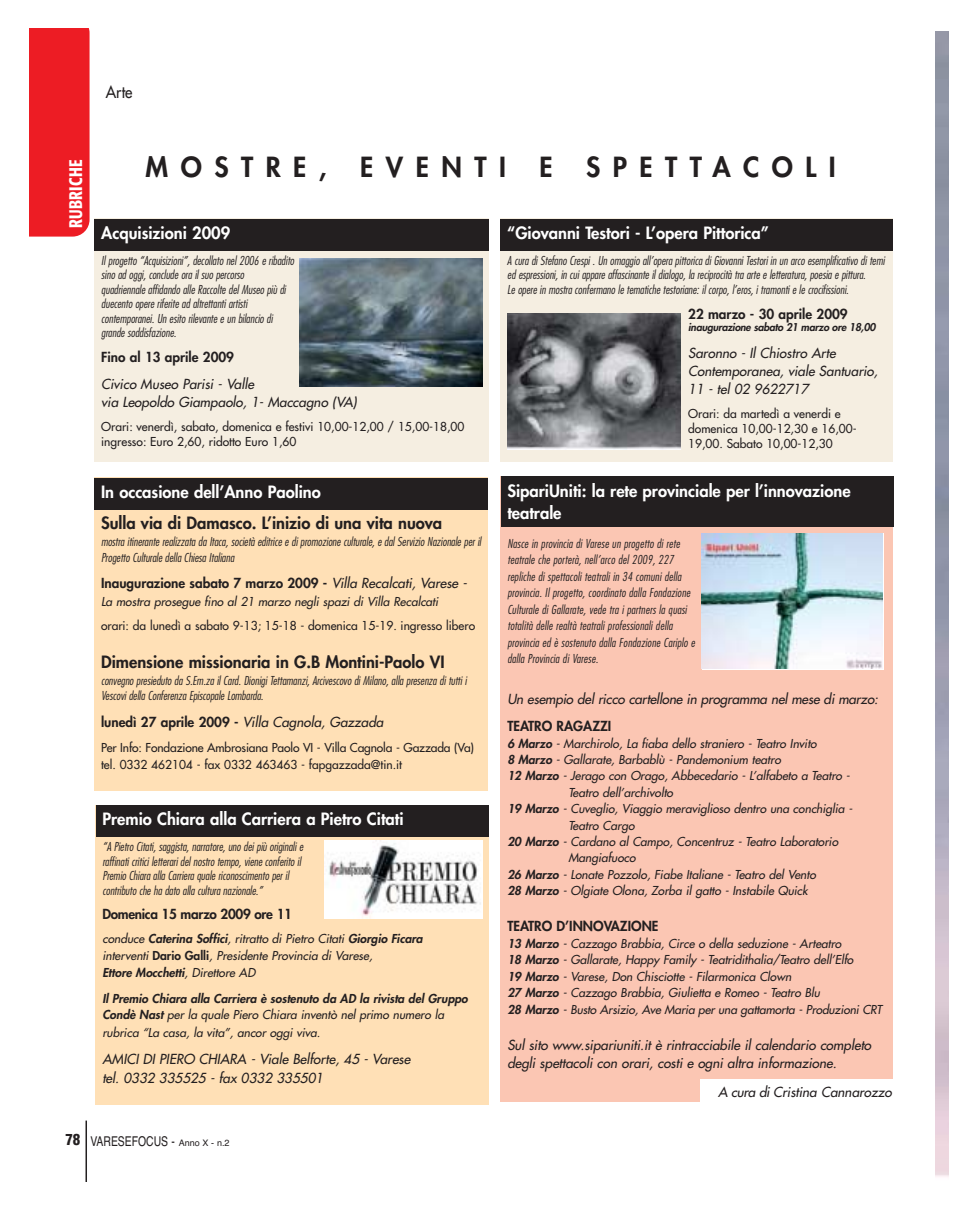
<style>
.page{position:relative;width:977px;height:1211px;background:#fff}
.page>*{position:absolute;margin:0;border:0;box-sizing:border-box;transform-origin:0 0}
.t1{font:800 27px "Futura";letter-spacing:.46em;color:#231f20}
.t2{font:500 condensed 18px "Formata";letter-spacing:.02em;color:#fff;scale:.9 1}
.t3{font:800 16.5px "Futura";color:#fff}
.t4{font:800 16.5px "Futura";color:#231f20}
.t5{font:16.5px "Futura";color:#231f20;scale:.9 1}
.t6{font:italic 13.5px/18.5px "Futura";color:#231f20}
.t7{font:800 13.5px "Futura";color:#231f20}
.t8{font:800 13.5px "Futura";letter-spacing:-.025em;color:#231f20}
.t9{font:13.5px "Helvetica";color:#231f20;scale:.77 1}
.t10{font:italic 300 condensed 12px/14.4px "Futura";color:#231f20}
.t11{font:italic 12px/16.4px "Futura";color:#231f20}
.t12{font:12px/15px "Futura";color:#231f20}
.t13{font:italic 800 12px/25.8px "Futura";color:#231f20}
.t14{font:italic 800 10.5px "Futura";color:#231f20}
.s1{font-weight:400;font-style:italic}
.s2{font-weight:800;font-style:normal}
.s3{font-weight:800}
.s4{font-weight:400}
.s5{font-weight:900;font-stretch:condensed;font-size:15px}
.s6{font-size:9px}
</style>
<div class="page">
<div style="left:500px;top:476px;width:393px;height:626px;background:#fbc6b3"></div>
<div style="left:500px;top:477px;width:393px;height:50px;background:#231f20"></div>
<img style="left:702px;top:533px;width:180px;height:136px">
<div style="left:96px;top:804px;width:392px;height:300px;background:#ffe0b6"></div>
<div style="left:96px;top:805px;width:392px;height:31px;background:#231f20"></div>
<div style="left:700px;top:1079px;width:216px;height:27px;background:#fff"></div>
<hr style="left:85px;top:1120px;width:2px;height:61px;background:#231f20">
<div style="left:30px;top:28px;width:60px;height:208px;background:#ed1c24"></div>
<div style="left:500px;top:218px;width:393px;height:243px;background:#f5eee1"></div>
<div style="left:500px;top:219px;width:393px;height:31px;background:#231f20"></div>
<div style="left:94px;top:218px;width:395px;height:243px;background:#f5eee1"></div>
<div style="left:95px;top:219px;width:394px;height:31px;background:#231f20"></div>
<img style="left:507px;top:313px;width:173px;height:136px">
<div style="left:94px;top:477px;width:394px;height:314px;background:#ffe0b6"></div>
<div style="left:94px;top:478px;width:394px;height:32px;background:#231f20"></div>
<img style="left:299px;top:258px;width:183px;height:128px">
<img style="left:324px;top:840px;width:158px;height:78px">
<h3 class="t5" style="left:106px;top:84px;width:31px">Arte</h3>
<h2 class="t2" style="left:68px;top:228px;width:77px;rotate:-90deg">RUBRICHE</h2>
<h1 class="t1" style="left:146px;top:154px;width:691px">MOSTRE, EVENTI E SPETTACOLI</h1>
<h3 class="t3" style="left:101px;top:225px;width:130px">Acquisizioni 2009</h3>
<p class="t10" style="left:101px;top:254px;width:196px">Il progetto “Acquisizioni”, decollato nel 2006 e ribadito sino ad oggi, conclude ora il suo percorso<br>quadriennale affidando alle Raccolte del Museo più di duecento opere riferite ad altrettanti artisti contemporanei. Un esito rilevante e un bilancio di grande soddisfazione.</p>
<p class="t7" style="left:101px;top:350px;width:134px">Fino al 13 aprile 2009</p>
<p class="t6" style="left:101px;top:375px;width:259px">Civico Museo Parisi - Valle<br>via Leopoldo Giampaolo, 1- Maccagno (VA)</p>
<p class="t12" style="left:101px;top:419px;width:365px">Orari: venerdì, sabato, domenica e festivi 10,00-12,00 / 15,00-18,00 ingresso: Euro 2,60, ridotto Euro 1,60</p>
<h3 class="t3" style="left:101px;top:484px;width:221px">In occasione dell’Anno Paolino</h3>
<h3 class="t4" style="left:101px;top:515px;width:343px">Sulla via di Damasco. L’inizio di una vita nuova</h3>
<p class="t10" style="left:101px;top:535px;width:383px;line-height:15.1px">mostra itinerante realizzata da Itaca, società editrice e di promozione culturale, e dal Servizio Nazionale per il<br>Progetto Culturale della Chiesa Italiana</p>
<p class="t7" style="left:101px;top:576px;width:370px">Inaugurazione sabato 7 marzo 2009 - <span class="s1">Villa Recalcati, Varese -</span></p>
<p class="t11" style="left:101px;top:594px;width:341px">La mostra prosegue fino al 21 marzo negli spazi di Villa Recalcati</p>
<p class="t12" style="left:101px;top:618px;width:375px">orari: da lunedì a sabato 9-13; 15-18 - domenica 15-19. ingresso libero</p>
<h3 class="t4" style="left:101px;top:653px;width:345px">Dimensione missionaria in G.B Montini-Paolo VI</h3>
<p class="t10" style="left:101px;top:674px;width:369px;line-height:15.1px">convegno presieduto da S.Em.za il Card. Dionigi Tettamanzi, Arcivescovo di Milano, alla presenza di tutti i<br>Vescovi della Conferenza Episcopale Lombarda.</p>
<p class="t6" style="left:101px;top:713px;width:286px"><span class="s2">l u n edì 2 7 a p ri l e 2 00 9 -</span> Villa Cagnola, Gazzada</p>
<p class="t12" style="left:101px;top:740px;width:374px;line-height:16.4px">Per Info: Fondazione Ambrosiana Paolo VI - Villa Cagnola - Gazzada (Va) tel. 0332 462104 - fax 0332 463463 - fapgazzada@tin.it</p>
<h3 class="t3" style="left:102px;top:811px;width:303px">Premio Chiara alla Carriera a Pietro Citati</h3>
<p class="t10" style="left:102px;top:840px;width:204px">“A Pietro Citati, saggista, narratore, uno dei più originali e raffinati critici letterari del nostro tempo, viene conferito il Premio Chiara alla Carriera quale riconoscimento per il contributo che ha dato alla cultura nazionale.”</p>
<p class="t8" style="left:102px;top:907px;width:191px">Domenica 15 marzo 2009 ore 11</p>
<p class="t11" style="left:102px;top:931px;width:324px">conduce <span class="s3">Caterina Soffici</span>, ritratto di Pietro Citati <span class="s3">Giorgio Ficara </span>interventi <span class="s2">D a r i o G a l l i</span> , Presidente Provincia di Varese,</p>
<p class="t13" style="left:102px;top:960px;width:369px">Ettore Mocchetti<span class="s4">, Direttore AD<br></span>Il Premio Chiara alla Carriera è sostenuto da AD la rivista del Gruppo</p>
<p class="t11" style="left:102px;top:1006px;width:345px;line-height:17.7px"><span class="s3">Condè Nast</span> per la quale Piero Chiara inventò nel primo numero la rubrica “La casa, la vita”, ancor oggi viva.</p>
<p class="t6" style="left:102px;top:1051px;width:312px">AMICI DI PIERO CHIARA - Viale Belforte, 45 - Varese tel. 0332 335525 - fax 0332 335501</p>
<h3 class="t3" style="left:507px;top:225px;width:263px">“Giovanni Testori - L’opera Pittorica”</h3>
<p class="t10" style="left:507px;top:254px;width:381px">A cura di Stefano Crespi . Un omaggio all’opera pittorica di Giovanni Testori in un arco esemplificativo di temi ed espressioni, in cui appare affascinante il dialogo, la reciprocità tra arte e letteratura, poesia e pittura.<br>Le opere in mostra confermano le tematiche testoriane: il corpo, l’eros, i tramonti e le crocifissioni.</p>
<p class="t7" style="left:688px;top:307px;width:161px">22 marzo - 30 aprile 2009</p>
<p class="t14" style="left:688px;top:322px;width:191px">inaugurazione sabato 21 marzo ore 18,00</p>
<p class="t6" style="left:688px;top:344px;width:193px">Saronno - Il Chiostro Arte<br>Contemporanea, viale Santuario,<br>11 - tel 02 9622717</p>
<p class="t12" style="left:688px;top:407px;width:170px">Orari: da martedì a venerdi e domenica 10,00-12,30 e 16,00-<br>19,00. Sabato 10,00-12,30</p>
<h3 class="t3" style="left:507px;top:483px;width:345px">SipariUniti: la rete provinciale per l’innovazione</h3>
<p class="t10" style="left:507px;top:535px;width:191px;line-height:16.5px">Nasce in provincia di Varese un progetto di rete teatrale che porterà, nell’arco del 2009, 227 repliche di spettacoli teatrali in 34 comuni della provincia. Il progetto, coordinato dalla Fondazione Culturale di Gallarate, vede tra i partners la quasi totalità delle realtà teatrali professionali della provincia ed è sostenuto dalla Fondazione Cariplo e dalla Provincia di Varese.</p>
<p class="t6" style="left:507px;top:690px;width:375px">Un esempio del ricco cartellone in programma nel mese di marzo:</p>
<p class="t7" style="left:507px;top:719px;width:105px">TEATRO RAGAZZI</p>
<p class="t11" style="left:507px;top:736px;width:313px"><span class="s3">6 Marzo</span> - Marchirolo, La fiaba dello straniero - Teatro Invito</p>
<p class="t11" style="left:507px;top:752px;width:277px"><span class="s3">8 Marzo</span> - Gallarate, Barbablù - Pandemonium teatro</p>
<p class="t11" style="left:507px;top:768px;width:346px"><span class="s3">12 Marzo</span> - Jerago con Orago, Abbecedario - L’alfabeto a Teatro -</p>
<p class="t11" style="left:568px;top:785px;width:108px">Teatro dell’archivolto</p>
<p class="t11" style="left:507px;top:801px;width:349px"><span class="s3">19 Marzo</span> - Cuveglio, Viaggio meraviglioso dentro una conchiglia -</p>
<p class="t11" style="left:568px;top:817px;width:70px">Teatro Cargo</p>
<p class="t11" style="left:507px;top:834px;width:334px"><span class="s3">20 Marzo</span> - Cardano al Campo, Concentruz - Teatro Laboratorio</p>
<p class="t11" style="left:568px;top:850px;width:71px">Mangiafuoco</p>
<p class="t11" style="left:507px;top:866px;width:312px"><span class="s3">26 Marzo</span> - Lonate Pozzolo, Fiabe Italiane - Teatro del Vento</p>
<p class="t11" style="left:507px;top:883px;width:302px"><span class="s3">28 Marzo</span> - Olgiate Olona, Zorba il gatto - Instabile Quick</p>
<p class="t7" style="left:507px;top:919px;width:153px">TEATRO D’INNOVAZIONE</p>
<p class="t11" style="left:507px;top:936px;width:378px"><span class="s3">13 Marzo</span> - Cazzago Brabbia, Circe o della seduzione - Arteatro<br><span class="s3">18 Marzo</span> - Gallarate, Happy Family - Teatridithalia/Teatro dell’Elfo<br><span class="s3">19 Marzo</span> - Varese, Don Chisciotte - Filarmonica Clown<br><span class="s3">27 Marzo</span> - Cazzago Brabbia, Giulietta e Romeo - Teatro Blu<br><span class="s3">28 Marzo</span> - Busto Arsizio, Ave Maria per una gattamorta - Produzioni CRT</p>
<p class="t6" style="left:507px;top:1036px;width:368px">Sul sito www.sipariuniti.it è rintracciabile il calendario completo degli spettacoli con orari, costi e ogni altra informazione.</p>
<p class="t6" style="left:718px;top:1083px;width:178px">A cura di Cristina Cannarozzo</p>
<p class="t9" style="left:65px;top:1136px;width:215px"><span class="s5">78</span> VARESEFOCUS - <span class="s6">Anno X - n.2</span></p>
</div>
